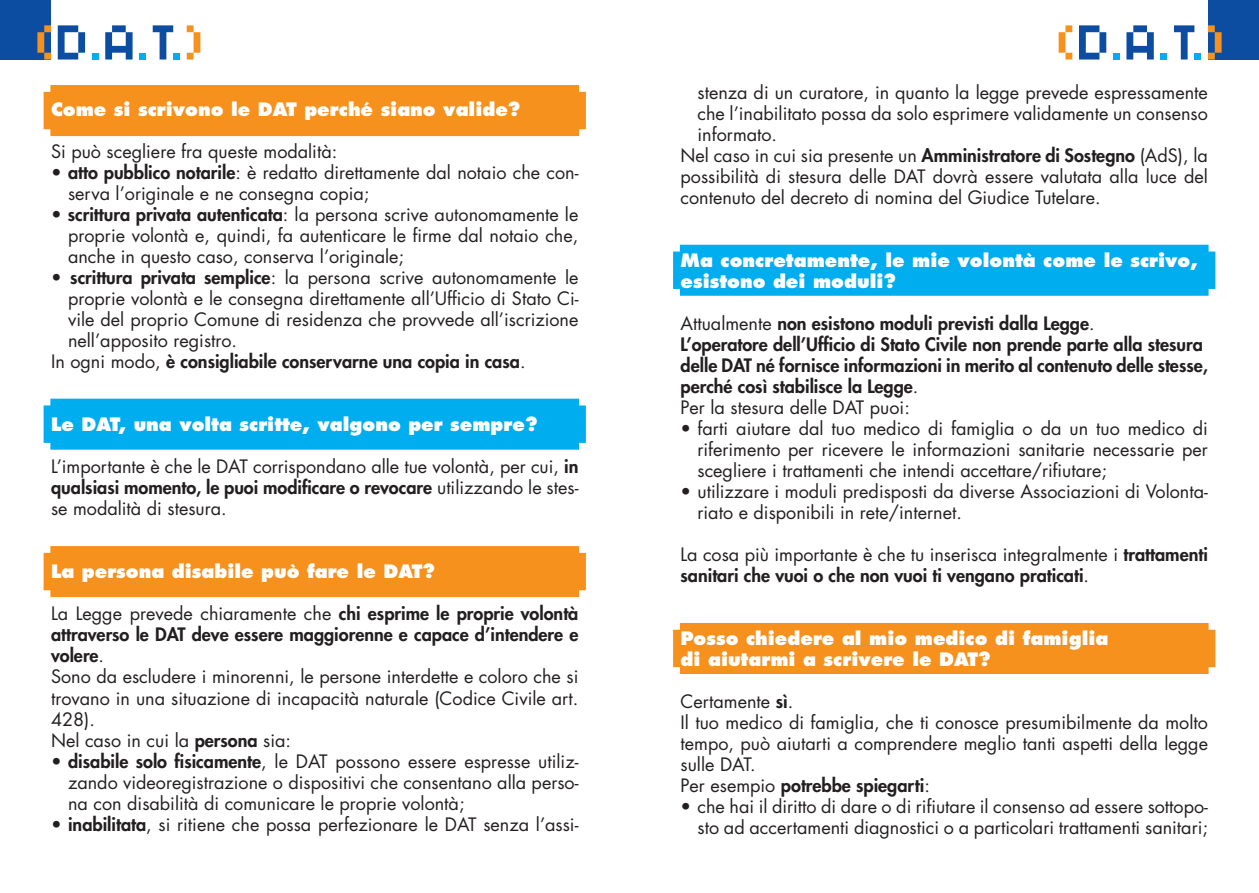
<style>
.page{position:relative;width:1259px;height:893px;background:#fff}
.page>*{position:absolute;margin:0;border:0;box-sizing:border-box;transform-origin:0 0}
.t1{font:18px/21px "Futura";color:#231f20}
.t2{font:800 18px/21px "Futura";color:#231f20}
.t3{font:800 18px/21px "Futura";color:#fff}
.s1{font-weight:800}
.s2{font-weight:400}
</style>
<div class="page">
<div style="left:0;top:0;width:51px;height:60px;background:#0d4da1"></div>
<svg style="left:187px;top:25px;width:13px;height:35px"></svg>
<div style="left:173px;top:53px;width:7px;height:7px;background:#00aeef"></div>
<svg style="left:153px;top:25px;width:20px;height:35px"></svg>
<div style="left:139px;top:53px;width:7px;height:7px;background:#00aeef"></div>
<svg style="left:105px;top:25px;width:28px;height:35px"></svg>
<div style="left:92px;top:53px;width:7px;height:7px;background:#00aeef"></div>
<svg style="left:58px;top:25px;width:27px;height:35px"></svg>
<svg style="left:37px;top:25px;width:14px;height:35px"></svg>
<div style="left:1208px;top:0;width:51px;height:60px;background:#0d4da1"></div>
<svg style="left:1208px;top:25px;width:13px;height:35px"></svg>
<div style="left:1194px;top:53px;width:7px;height:7px;background:#00aeef"></div>
<svg style="left:1174px;top:25px;width:20px;height:35px"></svg>
<div style="left:1160px;top:53px;width:7px;height:7px;background:#00aeef"></div>
<svg style="left:1126px;top:25px;width:27px;height:35px"></svg>
<div style="left:1113px;top:53px;width:6px;height:7px;background:#00aeef"></div>
<svg style="left:1079px;top:25px;width:27px;height:35px"></svg>
<svg style="left:1058px;top:25px;width:14px;height:35px"></svg>
<div style="left:44px;top:85px;width:542px;height:51px;background:#f6911e"></div>
<div style="left:44px;top:399px;width:542px;height:51px;background:#00aeef"></div>
<div style="left:44px;top:546px;width:542px;height:51px;background:#f6911e"></div>
<div style="left:673px;top:623px;width:542px;height:51px;background:#f6911e"></div>
<div style="left:673px;top:245px;width:542px;height:51px;background:#00aeef"></div>
<p class="t3" style="left:51px;top:99px;width:471px">Come si scrivono le DAT perché siano valide?</p>
<p class="t1" style="left:51px;top:141px;width:288px">Si può scegliere fra queste modalità:</p>
<p class="t1" style="left:68px;top:162px;width:512px;text-indent:-17px">• <span class="s1">atto pubblico notarile</span>: è redatto direttamente dal notaio che con&shy;serva l’originale e ne consegna copia;</p>
<p class="t1" style="left:68px;top:204px;width:512px;text-align:justify;text-indent:-17px">• <span class="s1">scrittura privata autenticata</span>: la persona scrive autonomamente le proprie volontà e, quindi, fa autenticare le firme dal notaio che, anche in questo caso, conserva l’originale;</p>
<p class="t1" style="left:51px;top:267px;width:529px">• <span class="s1">scrittura privata semplice</span>: la persona scrive autonomamente le</p>
<p class="t1" style="left:68px;top:288px;width:512px">proprie volontà e le consegna direttamente all’Ufficio di Stato Ci-</p>
<p class="t1" style="left:68px;top:309px;width:512px">vile del proprio Comune di residenza che provvede all’iscrizione</p>
<p class="t1" style="left:68px;top:330px;width:171px">nell’apposito registro.</p>
<p class="t2" style="left:51px;top:351px;width:476px"><span class="s2">In ogni modo,</span> è consigliabile conservarne una copia in casa<span class="s2">.</span></p>
<p class="t3" style="left:51px;top:414px;width:488px">Le DAT, una volta scritte, valgono per sempre?</p>
<p class="t1" style="left:51px;top:456px;width:529px;text-align:justify">L’importante è che le DAT corrispondano alle tue volontà, per cui, <span class="s1">in qualsiasi momento, le puoi modificare o revocare</span> utilizzando le stes&shy;se modalità di stesura.</p>
<p class="t3" style="left:51px;top:561px;width:385px">La persona disabile può fare le DAT?</p>
<p class="t1" style="left:51px;top:603px;width:529px">La Legge prevede chiaramente che <span class="s1">chi esprime le proprie volontà attraverso le DAT deve essere maggiorenne e capace d’intendere e volere</span>.<br>Sono da escludere i minorenni, le persone interdette e coloro che si trovano in una situazione di incapacità naturale (Codice Civile art.<br>428).<br>Nel caso in cui la <span class="s1">persona</span> sia:</p>
<p class="t1" style="left:68px;top:751px;width:512px;text-align:justify;text-indent:-17px">• <span class="s1">disabile solo fisicamente</span>, le DAT possono essere espresse utiliz&shy;zando videoregistrazione o dispositivi che consentano alla perso&shy;na con disabilità di comunicare le proprie volontà;</p>
<p class="t1" style="left:51px;top:814px;width:529px">• <span class="s1">inabilitata</span>, si ritiene che possa perfezionare le DAT senza l’assi-</p>
<p class="t1" style="left:697px;top:82px;width:512px">stenza di un curatore, in quanto la legge prevede espressamente</p>
<p class="t1" style="left:697px;top:103px;width:512px">che l’inabilitato possa da solo esprimere validamente un consenso</p>
<p class="t1" style="left:697px;top:124px;width:81px">informato.</p>
<p class="t1" style="left:680px;top:145px;width:529px">Nel caso in cui sia presente un <span class="s1">Amministratore di Sostegno</span> (AdS), la</p>
<p class="t1" style="left:680px;top:166px;width:529px">possibilità di stesura delle DAT dovrà essere valutata alla luce del</p>
<p class="t1" style="left:680px;top:187px;width:422px">contenuto del decreto di nomina del Giudice Tutelare.</p>
<p class="t3" style="left:680px;top:250px;width:519px">Ma concretamente, le mie volontà come le scrivo, esistono dei moduli?</p>
<p class="t2" style="left:680px;top:313px;width:529px"><span class="s2">Attualmente</span> non esistono moduli previsti dalla Legge<span class="s2">.<br></span>L’operatore dell’Ufficio di Stato Civile non prende parte alla stesura delle DAT né fornisce informazioni in merito al contenuto delle stesse, perché così stabilisce la Legge<span class="s2">.<br>Per la stesura delle DAT puoi:</span></p>
<p class="t1" style="left:697px;top:418px;width:512px;text-align:justify;text-indent:-17px">• farti aiutare dal tuo medico di famiglia o da un tuo medico di riferimento per ricevere le informazioni sanitarie necessarie per scegliere i trattamenti che intendi accettare/rifiutare;</p>
<p class="t1" style="left:697px;top:481px;width:512px;text-indent:-17px">• utilizzare i moduli predisposti da diverse Associazioni di Volonta&shy;riato e disponibili in rete/internet.</p>
<p class="t2" style="left:680px;top:544px;width:529px"><span class="s2">La cosa più importante è che tu inserisca integralmente i</span> trattamenti sanitari che vuoi o che non vuoi ti vengano praticati<span class="s2">.</span></p>
<p class="t3" style="left:680px;top:628px;width:429px">Posso chiedere al mio medico di famiglia di aiutarmi a scrivere le DAT?</p>
<p class="t1" style="left:680px;top:691px;width:529px">Certamente <span class="s1">sì</span>.<br>Il tuo medico di famiglia, che ti conosce presumibilmente da molto tempo, può aiutarti a comprendere meglio tanti aspetti della legge sulle DAT.<br>Per esempio <span class="s1">potrebbe spiegarti</span>:</p>
<p class="t1" style="left:680px;top:796px;width:529px;text-align:right">• che hai il diritto di dare o di rifiutare il consenso ad essere sottopo&shy;sto ad accertamenti diagnostici o a particolari trattamenti sanitari;</p>
</div>
